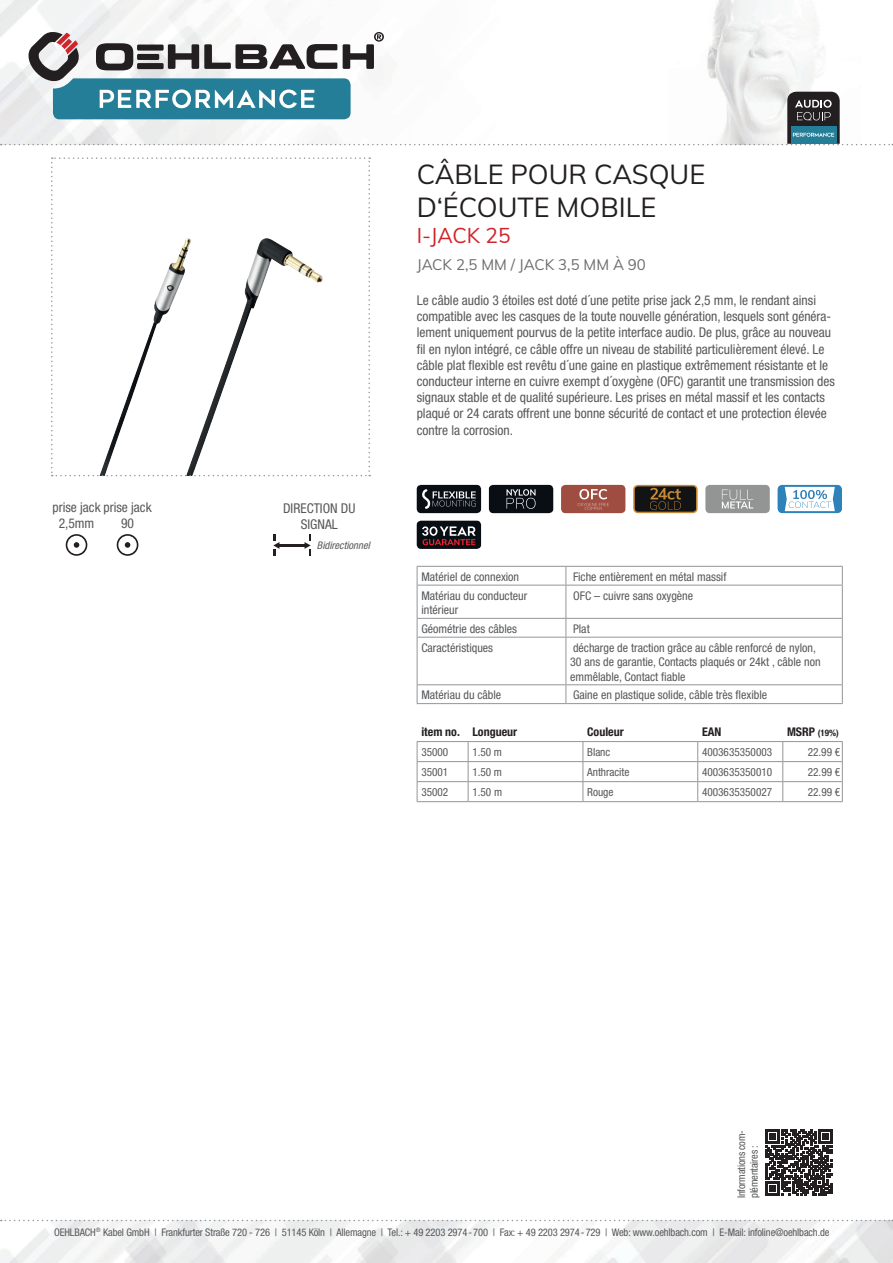
<style>
.page{position:relative;width:893px;height:1263px;background:#fff}
.page>*{position:absolute;margin:0;border:0;box-sizing:border-box;transform-origin:0 0}
.t1{font:27px/32.4px "Muli";color:#231f20}
.t2{font:21px "Muli";color:#d1232a}
.t3{font:15px "Muli";color:#6c6d70}
.t4{font:condensed 13.5px/16.2px "Helvetica Neue LTW1 G";color:#57585a}
.t5{font:condensed 12px/14.4px "Helvetica Neue LTW1 G";color:#57585a}
.t6{font:700 condensed 12px "Helvetica Neue LTW1 G";color:#231f20}
.t7{font:condensed 11.25px "Helvetica Neue LTW1 G";color:#57585a}
.t8{font:condensed 10.5px/12.6px "Helvetica Neue LTW1 G";letter-spacing:-.01em;color:#57585a}
.t9{font:italic condensed 10.5px "Helvetica Neue LTW1 G";color:#57585a}
.t10{font:700 condensed 9px "Helvetica Neue LTW1 G";color:#231f20}
.s1{font-size:12px}
</style>
<div class="page">
<img style="left:0;top:1220px;width:893px;height:43px">
<img style="left:0;top:0;width:818px;height:145px">
<svg style="left:1px;top:1220px;width:892px;height:1px"></svg>
<svg style="left:51px;top:157px;width:319px;height:319px"></svg>
<div style="left:417px;top:485px;width:64px;height:28px;background:#090e15;border-radius:4px"></div>
<svg style="left:422px;top:489px;width:54px;height:20px"></svg>
<div style="left:417px;top:521px;width:64px;height:28px;background:#090e15;border-radius:4px"></div>
<svg style="left:422px;top:526px;width:54px;height:19px"></svg>
<div style="left:489px;top:485px;width:64px;height:28px;background:#090e15;border-radius:4px"></div>
<svg style="left:506px;top:489px;width:30px;height:20px"></svg>
<div style="left:561px;top:485px;width:64px;height:28px;background:#a04d41;border-radius:4px"></div>
<svg style="left:578px;top:489px;width:31px;height:21px"></svg>
<svg style="left:633px;top:485px;width:65px;height:28px;background:#403320"></svg>
<div style="left:705px;top:485px;width:65px;height:28px;background:#939595;border-radius:4px"></div>
<svg style="left:722px;top:489px;width:31px;height:19px"></svg>
<svg style="left:778px;top:485px;width:64px;height:28px"></svg>
<svg style="left:66px;top:534px;width:21px;height:22px"></svg>
<svg style="left:117px;top:534px;width:21px;height:22px"></svg>
<hr style="left:279px;top:544px;width:26px;height:3px;background:#231f20">
<svg style="left:273px;top:534px;width:6px;height:21px"></svg>
<svg style="left:304px;top:534px;width:7px;height:21px"></svg>
<svg style="left:766px;top:1129px;width:66px;height:67px"></svg>
<svg style="left:1px;top:31px;width:892px;height:114px"></svg>
<svg style="left:417px;top:742px;width:426px;height:59px"></svg>
<hr style="left:417px;top:801px;width:51px;height:1px;background:#939598">
<hr style="left:468px;top:801px;width:115px;height:1px;background:#939598">
<hr style="left:583px;top:801px;width:115px;height:1px;background:#939598">
<hr style="left:698px;top:801px;width:85px;height:1px;background:#939598">
<hr style="left:783px;top:801px;width:60px;height:1px;background:#939598">
<hr style="left:417px;top:741px;width:51px;height:1px;background:#939598">
<hr style="left:468px;top:741px;width:115px;height:1px;background:#939598">
<hr style="left:583px;top:741px;width:115px;height:1px;background:#939598">
<hr style="left:698px;top:741px;width:85px;height:1px;background:#939598">
<hr style="left:783px;top:741px;width:60px;height:1px;background:#939598">
<svg style="left:417px;top:566px;width:426px;height:19px"></svg>
<hr style="left:417px;top:585px;width:149px;height:1px;background:#939598">
<hr style="left:566px;top:585px;width:277px;height:1px;background:#939598">
<hr style="left:417px;top:585px;width:1px;height:33px;background:#939598">
<hr style="left:566px;top:585px;width:1px;height:33px;background:#939598">
<hr style="left:842px;top:585px;width:1px;height:33px;background:#939598">
<hr style="left:417px;top:618px;width:149px;height:1px;background:#939598">
<svg style="left:417px;top:619px;width:1px;height:18px"></svg>
<hr style="left:566px;top:618px;width:277px;height:1px;background:#939598">
<svg style="left:566px;top:619px;width:1px;height:18px"></svg>
<svg style="left:842px;top:619px;width:1px;height:18px"></svg>
<hr style="left:417px;top:637px;width:149px;height:1px;background:#939598">
<hr style="left:417px;top:637px;width:1px;height:47px;background:#939598">
<hr style="left:566px;top:637px;width:277px;height:1px;background:#939598">
<hr style="left:566px;top:637px;width:1px;height:47px;background:#939598">
<hr style="left:842px;top:637px;width:1px;height:47px;background:#939598">
<hr style="left:417px;top:684px;width:149px;height:1px;background:#939598">
<svg style="left:417px;top:685px;width:1px;height:18px"></svg>
<hr style="left:566px;top:684px;width:277px;height:1px;background:#939598">
<svg style="left:566px;top:685px;width:1px;height:18px"></svg>
<svg style="left:842px;top:685px;width:1px;height:18px"></svg>
<hr style="left:417px;top:703px;width:149px;height:1px;background:#939598">
<hr style="left:566px;top:703px;width:277px;height:1px;background:#939598">
<p class="t4" style="left:121px;top:499px;width:32px;text-indent:-69px">prise jack prise jack<br>90</p>
<p class="t4" style="left:59px;top:515px;width:37px">2,5mm</p>
<p class="t4" style="left:283px;top:500px;width:74px;text-align:center">DIRECTION DU<br>SIGNAL</p>
<p class="t9" style="left:317px;top:539px;width:57px">Bidirectionnel</p>
<h1 class="t1" style="left:417px;top:157px;width:290px">CÂBLE POUR CASQUE<br>D‘ÉCOUTE MOBILE</h1>
<h2 class="t2" style="left:417px;top:221px;width:96px">I-JACK 25</h2>
<p class="t3" style="left:417px;top:254px;width:231px">JACK 2,5 MM / JACK 3,5 MM À 90</p>
<p class="t4" style="left:417px;top:292px;width:420px">Le câble audio 3 étoiles est doté d´une petite prise jack 2,5 mm, le rendant ainsi compatible avec les casques de la toute nouvelle génération, lesquels sont généra&shy;lement uniquement pourvus de la petite interface audio. De plus, grâce au nouveau fil en nylon intégré, ce câble offre un niveau de stabilité particulièrement élevé. Le câble plat flexible est revêtu d´une gaine en plastique extrêmement résistante et le conducteur interne en cuivre exempt d´oxygène (OFC) garantit une transmission des signaux stable et de qualité supérieure. Les prises en métal massif et les contacts plaqué or 24 carats offrent une bonne sécurité de contact et une protection élevée contre la corrosion.</p>
<p class="t5" style="left:421px;top:569px;width:99px">Matériel de connexion</p>
<p class="t5" style="left:573px;top:569px;width:155px">Fiche entièrement en métal massif</p>
<p class="t5" style="left:421px;top:588px;width:107px">Matériau du conducteur intérieur</p>
<p class="t5" style="left:573px;top:588px;width:122px">OFC – cuivre sans oxygène</p>
<p class="t5" style="left:421px;top:621px;width:97px">Géométrie des câbles</p>
<p class="t5" style="left:573px;top:621px;width:18px">Plat</p>
<p class="t5" style="left:421px;top:640px;width:73px">Caractéristiques</p>
<p class="t5" style="left:570px;top:640px;width:252px">décharge de traction grâce au câble renforcé de nylon,<br>30 ans de garantie, Contacts plaqués or 24kt , câble non emmêlable, Contact fiable</p>
<p class="t5" style="left:421px;top:688px;width:81px">Matériau du câble</p>
<p class="t5" style="left:573px;top:688px;width:196px">Gaine en plastique solide, câble très flexible</p>
<p class="t6" style="left:421px;top:724px;width:97px">item no. Longueur</p>
<p class="t6" style="left:587px;top:724px;width:38px">Couleur</p>
<p class="t6" style="left:702px;top:724px;width:21px">EAN</p>
<p class="t10" style="left:787px;top:727px;width:53px"><span class="s1">MSRP</span> (19%)</p>
<p class="t7" style="left:421px;top:745px;width:28px">35000</p>
<p class="t7" style="left:472px;top:745px;width:31px">1.50 m</p>
<p class="t7" style="left:587px;top:745px;width:25px">Blanc</p>
<p class="t7" style="left:702px;top:745px;width:72px">4003635350003</p>
<p class="t7" style="left:808px;top:745px;width:34px">22.99 €</p>
<p class="t7" style="left:421px;top:765px;width:28px">35001</p>
<p class="t7" style="left:472px;top:765px;width:31px">1.50 m</p>
<p class="t7" style="left:587px;top:765px;width:44px">Anthracite</p>
<p class="t7" style="left:702px;top:765px;width:72px">4003635350010</p>
<p class="t7" style="left:808px;top:765px;width:34px">22.99 €</p>
<p class="t7" style="left:421px;top:785px;width:28px">35002</p>
<p class="t7" style="left:472px;top:785px;width:31px">1.50 m</p>
<p class="t7" style="left:587px;top:785px;width:28px">Rouge</p>
<p class="t7" style="left:702px;top:785px;width:72px">4003635350027</p>
<p class="t7" style="left:808px;top:785px;width:34px">22.99 €</p>
<p class="t8" style="left:735px;top:1198px;width:70px;rotate:-90deg">Informations com&shy;plémentaires :</p>
<p class="t8" style="left:54px;top:1226px;width:777px">OEHLBACH<sup>®</sup> Kabel GmbH | Frankfurter Straße 720 - 726 | 51145 Köln | Allemagne | Tel.: + 49 2203 2974-700 | Fax: + 49 2203 2974-729 | Web: www.oehlbach.com | E-Mail: infoline@oehlbach.de</p>
</div>
